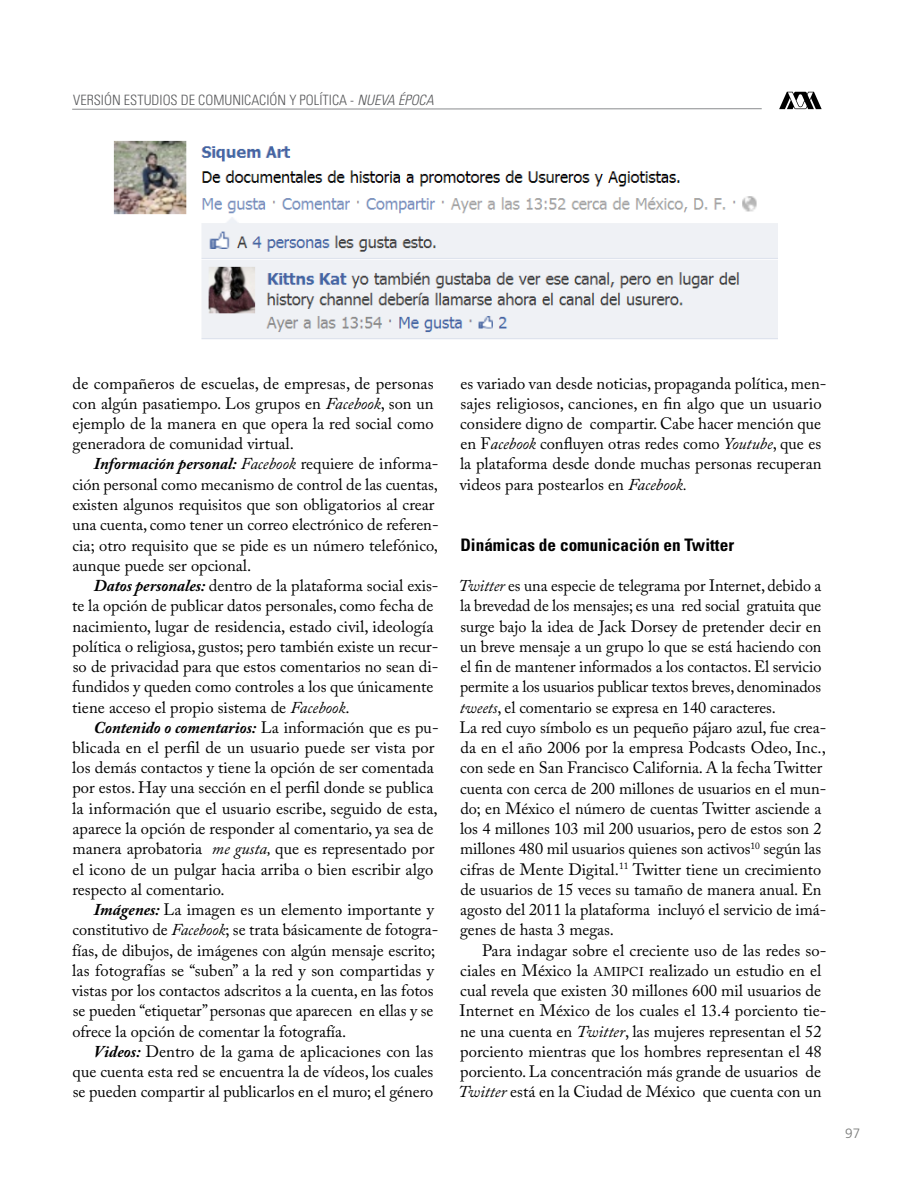
<style>
.page{position:relative;width:918px;height:1188px;background:#fff}
.page>*{position:absolute;margin:0;border:0;box-sizing:border-box;transform-origin:0 0}
.t1{font:700 condensed 17.25px "Univers LT Std";color:#000}
.t2{font:16.5px/20.2px "Adobe Caslon Pro";color:#000}
.t3{font:16.35px/20.2px "Adobe Caslon Pro";color:#000}
.t4{font:300 condensed 14.25px "Univers LT Std";color:#58595b}
.t5{font:300 13.5px "Frutiger LT Std";color:#777877}
.s1{font-style:italic}
.s2{font-weight:700;font-style:italic}
.s3{font-size:12.75px}
</style>
<div class="page">
<svg style="left:779px;top:92px;width:43px;height:17px"></svg>
<svg style="left:72px;top:108px;width:690px;height:2px"></svg>
<img style="left:114px;top:140px;width:663px;height:199px">
<p class="t4" style="left:73px;top:91px;width:362px">VERSIÓN ESTUDIOS DE COMUNICACIÓN Y POLÍTICA - <span class="s1">NUEVA ÉPOCA</span></p>
<p class="t2" style="left:72px;top:373px;width:363px;text-align:justify">de compañeros de escuelas, de empresas, de personas con algún pasatiempo. Los grupos en <span class="s1">Facebook</span>, son un ejemplo de la manera en que opera la red social como generadora de comunidad virtual.</p>
<p class="t2" style="left:72px;top:454px;width:368px;text-indent:21px"><span class="s2">Información personal:</span> <span class="s1">Facebook</span> requiere de informa&shy;ción personal como mecanismo de control de las cuentas, existen algunos requisitos que son obligatorios al crear una cuenta, como tener un correo electrónico de referen&shy;cia; otro requisito que se pide es un número telefónico, aunque puede ser opcional.</p>
<p class="t2" style="left:72px;top:575px;width:368px;text-indent:22px"><span class="s2">Datos personales:</span> dentro de la plataforma social exis&shy;te la opción de publicar datos personales, como fecha de nacimiento, lugar de residencia, estado civil, ideología política o religiosa, gustos; pero también existe un recur&shy;so de privacidad para que estos comentarios no sean di&shy;fundidos y queden como controles a los que únicamente tiene acceso el propio sistema de <span class="s1">Facebook</span>.</p>
<p class="t2" style="left:72px;top:717px;width:368px;text-indent:22px"><span class="s2">Contenido o comentarios:</span> La información que es pu&shy;blicada en el perfil de un usuario puede ser vista por los demás contactos y tiene la opción de ser comentada por estos. Hay una sección en el perfil donde se publica la información que el usuario escribe, seguido de esta, aparece la opción de responder al comentario, ya sea de manera aprobatoria <span class="s1">me gusta,</span> que es representado por el icono de un pulgar hacia arriba o bien escribir algo respecto al comentario.</p>
<p class="t2" style="left:72px;top:899px;width:368px;text-indent:22px"><span class="s2">Imágenes:</span> La imagen es un elemento importante y constitutivo de <span class="s1">Facebook</span>; se trata básicamente de fotogra&shy;fías, de dibujos, de imágenes con algún mensaje escrito; las fotografías se “suben” a la red y son compartidas y vistas por los contactos adscritos a la cuenta, en las fotos se pueden “etiquetar” personas que aparecen en ellas y se ofrece la opción de comentar la fotografía.</p>
<p class="t2" style="left:73px;top:1041px;width:362px;text-align:justify;text-indent:21px"><span class="s2">Videos:</span> Dentro de la gama de aplicaciones con las que cuenta esta red se encuentra la de vídeos, los cuales se pueden compartir al publicarlos en el muro; el género</p>
<p class="t2" style="left:460px;top:373px;width:368px">es variado van desde noticias, propaganda política, men&shy;sajes religiosos, canciones, en fin algo que un usuario considere digno de compartir. Cabe hacer mención que en F<span class="s1">acebook</span> confluyen otras redes como <span class="s1">Youtube</span>, que es la plataforma desde donde muchas personas recuperan videos para postearlos en <span class="s1">Facebook.</span></p>
<p class="t1" style="left:460px;top:534px;width:275px">Dinámicas de comunicación en Twitter</p>
<p class="t3" style="left:458px;top:575px;width:369px"><span class="s1">Twitter</span> es una especie de telegrama por Internet, debido a la brevedad de los mensajes; es una red social gratuita que surge bajo la idea de Jack Dorsey de pretender decir en un breve mensaje a un grupo lo que se está haciendo con el fin de mantener informados a los contactos. El servicio permite a los usuarios publicar textos breves, denominados <span class="s1">tweets</span>, el comentario se expresa en 140 caracteres.<br>La red cuyo símbolo es un pequeño pájaro azul, fue crea&shy;da en el año 2006 por la empresa Podcasts Odeo, Inc., con sede en San Francisco California. A la fecha Twitter cuenta con cerca de 200 millones de usuarios en el mun&shy;do; en México el número de cuentas Twitter asciende a los 4 millones 103 mil 200 usuarios, pero de estos son 2 millones 480 mil usuarios quienes son activos<sup>10</sup> según las cifras de Mente Digital.<sup>11</sup> Twitter tiene un crecimiento de usuarios de 15 veces su tamaño de manera anual. En agosto del 2011 la plataforma incluyó el servicio de imá&shy;genes de hasta 3 megas.</p>
<p class="t2" style="left:458px;top:940px;width:370px;text-indent:24px">Para indagar sobre el creciente uso de las redes so&shy;ciales en México la <span class="s3">AMIPCI</span> realizado un estudio en el cual revela que existen 30 millones 600 mil usuarios de Internet en México de los cuales el 13.4 porciento tie&shy;ne una cuenta en <span class="s1">Twitter</span>, las mujeres representan el 52 porciento mientras que los hombres representan el 48 porciento. La concentración más grande de usuarios de <span class="s1">Twitter</span> está en la Ciudad de México que cuenta con un</p>
<p class="t5" style="left:845px;top:1125px;width:17px">97</p>
</div>
